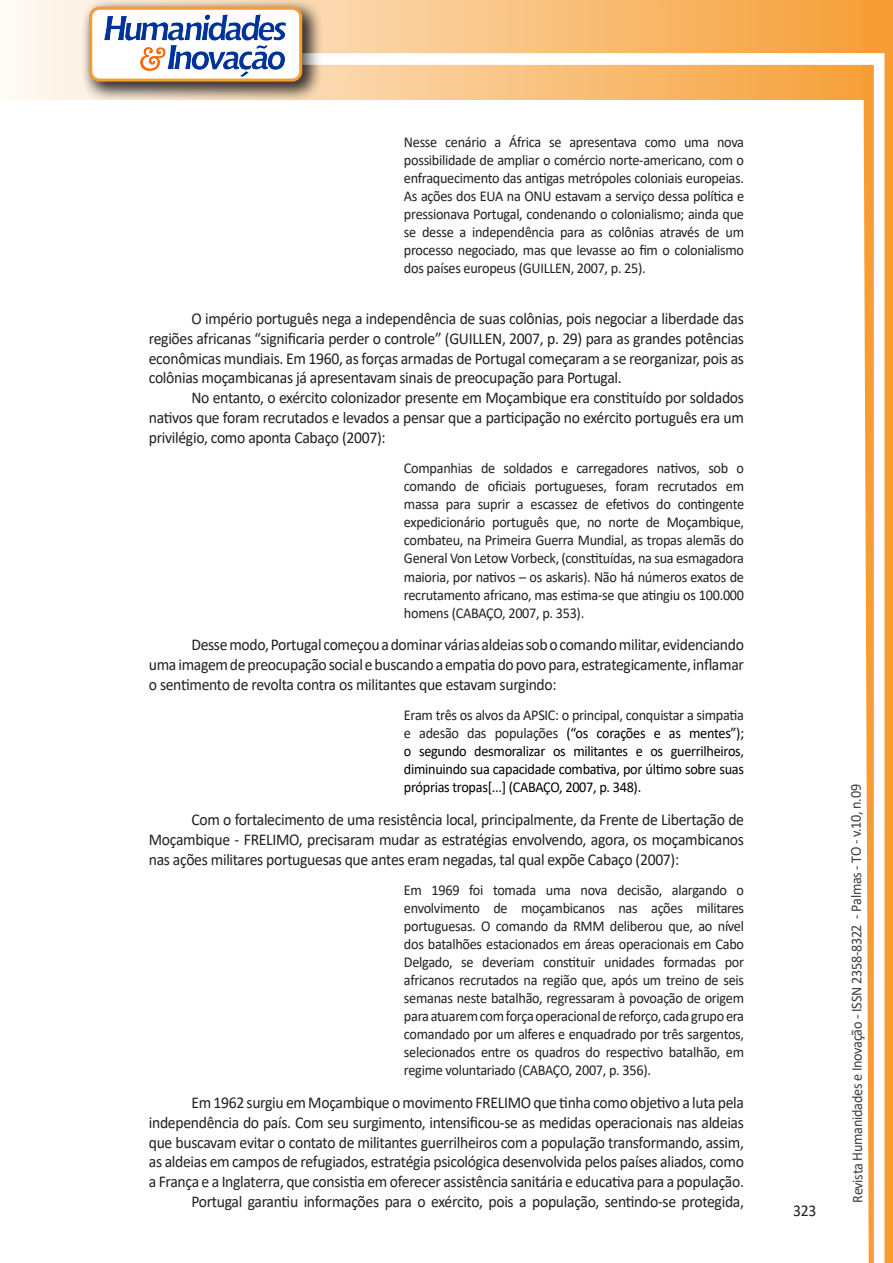
<style>
.page{position:relative;width:893px;height:1263px;background:#fff}
.page>*{position:absolute;margin:0;border:0;box-sizing:border-box;transform-origin:0 0}
.texto{font:16.5px/19.8px "Calibri";letter-spacing:-.02em;color:#231f20;text-align:justify;scale:.95 1}
.citacao{font:15px/18px "Calibri";letter-spacing:-.02em;color:#231f20;text-align:justify;scale:.95 1}
.citacao-2{font:15px/18px "Calibri";letter-spacing:-.02em;color:#000;text-align:justify;scale:.95 1}
.t1{font:15px "Calibri";letter-spacing:-.025em;color:#3e3e3f;scale:.95 1}
.s1{color:#231f20}
</style>
<div class="page">
<svg style="left:5px;top:0;width:858px;height:100px;background:#f9c484"></svg>
<div style="left:302px;top:53px;width:582px;height:12px;background:#fff;border:2px solid #fff"></div>
<svg style="left:863px;top:0;width:30px;height:1263px"></svg>
<div style="left:81px;top:0;width:241px;height:102px;background:#231f20;opacity:.75"></div>
<div style="left:91px;top:8px;width:210px;height:72px;background:#fff;border-radius:9px"></div>
<img style="left:104px;top:14px;width:181px;height:62px">
<div style="left:89px;top:7px;width:213px;height:75px;border:3px solid #f69e34;border-radius:9px"></div>
<p class="citacao" style="left:404px;top:133px;width:360px">Nesse cenário a África se apresentava como uma nova possibilidade de ampliar o comércio norte-americano, com o enfraquecimento das antigas metrópoles coloniais europeias.<br>As ações dos EUA na ONU estavam a serviço dessa política e pressionava Portugal, condenando o colonialismo; ainda que se desse a independência para as colônias através de um processo negociado, mas que levasse ao fim o colonialismo dos países europeus (GUILLEN, 2007, p. 25).</p>
<p class="texto" style="left:149px;top:308px;width:628px;text-indent:43px">O império português nega a independência de suas colônias, pois negociar a liberdade das regiões africanas “significaria perder o controle” (GUILLEN, 2007, p. 29) para as grandes potências econômicas mundiais. Em 1960, as forças armadas de Portugal começaram a se reorganizar, pois as colônias moçambicanas já apresentavam sinais de preocupação para Portugal.</p>
<p class="texto" style="left:149px;top:387px;width:628px;text-indent:43px">No entanto, o exército colonizador presente em Moçambique era constituído por soldados nativos que foram recrutados e levados a pensar que a participação no exército português era um privilégio, como aponta Cabaço (2007):</p>
<p class="citacao" style="left:404px;top:459px;width:360px">Companhias de soldados e carregadores nativos, sob o comando de oficiais portugueses, foram recrutados em massa para suprir a escassez de efetivos do contingente expedicionário português que, no norte de Moçambique, combateu, na Primeira Guerra Mundial, as tropas alemãs do General Von Letow Vorbeck, (constituídas, na sua esmagadora maioria, por nativos – os askaris). Não há números exatos de recrutamento africano, mas estima-se que atingiu os 100.000 homens (CABAÇO, 2007, p. 353).</p>
<p class="texto" style="left:149px;top:634px;width:628px;text-indent:43px">Desse modo, Portugal começou a dominar várias aldeias sob o comando militar, evidenciando uma imagem de preocupação social e buscando a empatia do povo para, estrategicamente, inflamar o sentimento de revolta contra os militantes que estavam surgindo:</p>
<p class="citacao-2" style="left:404px;top:706px;width:360px"><span class="s1">Eram três os alvos da APSIC: o principal, conquistar a simpatia e adesão das populações</span> (“os corações e as mentes”); o segundo desmoralizar os militantes e os guerrilheiros, diminuindo sua capacidade combativa, por último sobre suas próprias tropas[...] (CABAÇO, 2007, p. 348).</p>
<p class="texto" style="left:149px;top:809px;width:628px;text-indent:43px">Com o fortalecimento de uma resistência local, principalmente, da Frente de Libertação de Moçambique - FRELIMO, precisaram mudar as estratégias envolvendo, agora, os moçambicanos nas ações militares portuguesas que antes eram negadas, tal qual expõe Cabaço (2007):</p>
<p class="citacao" style="left:404px;top:881px;width:360px">Em 1969 foi tomada uma nova decisão, alargando o envolvimento de moçambicanos nas ações militares portuguesas. O comando da RMM deliberou que, ao nível dos batalhões estacionados em áreas operacionais em Cabo Delgado, se deveriam constituir unidades formadas por africanos recrutados na região que, após um treino de seis semanas neste batalhão, regressaram à povoação de origem para atuarem com força operacional de reforço, cada grupo era comandado por um alferes e enquadrado por três sargentos, selecionados entre os quadros do respectivo batalhão, em regime voluntariado (CABAÇO, 2007, p. 356).</p>
<p class="texto" style="left:149px;top:1092px;width:628px;text-indent:43px">Em 1962 surgiu em Moçambique o movimento FRELIMO que tinha como objetivo a luta pela independência do país. Com seu surgimento, intensificou-se as medidas operacionais nas aldeias que buscavam evitar o contato de militantes guerrilheiros com a população transformando, assim, as aldeias em campos de refugiados, estratégia psicológica desenvolvida pelos países aliados, como a França e a Inglaterra, que consistia em oferecer assistência sanitária e educativa para a população.</p>
<p class="texto" style="left:191px;top:1191px;width:583px">Portugal garantiu informações para o exército, pois a população, sentindo-se protegida,</p>
<p class="texto" style="left:793px;top:1200px;width:26px">323</p>
<p class="t1" style="left:846px;top:1203px;width:442px;rotate:-90deg">Revista Humanidades e Inovação - ISSN 2358-8322 - Palmas - TO - v.10, n.09</p>
</div>
